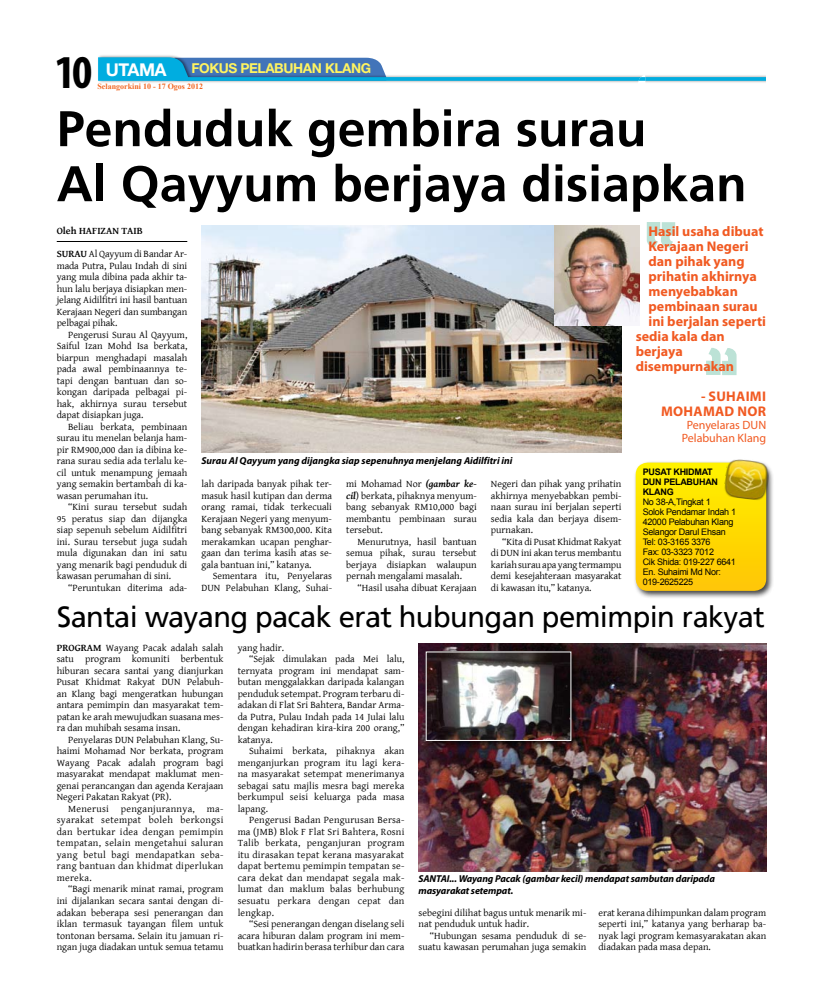
<style>
.page{position:relative;width:823px;height:1007px;background:#fff}
.page>*{position:absolute;margin:0;border:0;box-sizing:border-box;transform-origin:0 0}
.t1{font:700 50px/55px "Frutiger Linotype";color:#000}
.t2{font:700 condensed 47.3px "Myriad Pro";color:#000}
.t3{font:29px "Frutiger Linotype";letter-spacing:-.02em;color:#000}
.t4{font:700 17.7px "Helvetica Neue";letter-spacing:-.03em;color:#fff}
.t5{font:700 14px "Myriad Pro";color:#f15a22}
.t6{font:700 14px/15px "Myriad Pro";letter-spacing:.02em;color:#f15a22;text-align:right}
.t7{font:700 13.7px "Helvetica Neue";letter-spacing:-.03em;color:#fff460}
.t8{font:12px/13px "Myriad Pro";color:#f15a22;text-align:center}
.t9{font:10px/11.5px "Gentium Basic";color:#000;text-align:justify}
.t10{font:10px "Gentium Basic";letter-spacing:.02em;color:#000}
.t11{font:italic 700 10px/11.5px "Myriad Pro";letter-spacing:-.005em;color:#000}
.t12{font:700 10px "Gentium Basic";color:#000}
.t13{font:9px/10px "Arial";letter-spacing:-.03em;color:#000}
.t14{font:700 9px/10px "Arial";letter-spacing:-.03em;color:#000}
.t15{font:700 8px "Times New Roman";color:#f26722}
.s1{font-weight:700}
.s2{font-weight:700;font-style:italic}
</style>
<div class="page">
<img style="left:418px;top:643px;width:347px;height:228px">
<div style="left:423px;top:648px;width:160px;height:105px;background:#000;opacity:.75"></div>
<img style="left:427px;top:653px;width:142px;height:85px">
<div style="left:98px;top:54px;width:677px;height:34px;background:#000;opacity:.48"></div>
<svg style="left:98px;top:57px;width:667px;height:31px"></svg>
<div style="left:765px;top:69px;width:16px;height:28px;background:#fff"></div>
<svg style="left:706px;top:348px;width:30px;height:27px"></svg>
<svg style="left:646px;top:222px;width:28px;height:25px"></svg>
<hr style="left:57px;top:241px;width:130px;height:1px;background:#000">
<div style="left:632px;top:460px;width:146px;height:143px;background:#000;opacity:.75"></div>
<svg style="left:635px;top:462px;width:130px;height:128px;background:#feda05"></svg>
<img style="left:722px;top:459px;width:48px;height:42px">
<img style="left:201px;top:225px;width:420px;height:228px">
<img style="left:554px;top:225px;width:84px;height:101px">
<h2 class="t2" style="left:55px;top:43px;width:39px">10</h2>
<h3 class="t4" style="left:106px;top:59px;width:62px">UTAMA</h3>
<h3 class="t7" style="left:191px;top:60px;width:181px">FOKUS PELABUHAN KLANG</h3>
<p class="t15" style="left:97px;top:81px;width:107px">Selangorkini 10 - 17 Ogos 2012</p>
<h1 class="t1" style="left:57px;top:101px;width:691px">Penduduk gembira surau<br>Al Qayyum berjaya disiapkan</h1>
<h3 class="t5" style="left:648px;top:222px;width:116px">Hasil usaha dibuat</h3>
<h3 class="t5" style="left:648px;top:237px;width:101px">Kerajaan Negeri</h3>
<h3 class="t5" style="left:648px;top:252px;width:97px">dan pihak yang</h3>
<h3 class="t5" style="left:648px;top:267px;width:110px">prihatin akhirnya</h3>
<h3 class="t5" style="left:648px;top:282px;width:91px">menyebabkan</h3>
<h3 class="t5" style="left:648px;top:297px;width:111px">pembinaan surau</h3>
<h3 class="t5" style="left:648px;top:312px;width:119px">ini berjalan seperti</h3>
<h3 class="t5" style="left:635px;top:327px;width:90px">sedia kala dan</h3>
<h3 class="t5" style="left:635px;top:342px;width:49px">berjaya</h3>
<h3 class="t5" style="left:635px;top:357px;width:100px">disempurnakan</h3>
<h3 class="t6" style="left:660px;top:388px;width:106px">- Suhaimi<br>Mohamad Nor</h3>
<p class="t8" style="left:681px;top:418px;width:86px">Penyelaras DUN<br>Pelabuhan Klang</p>
<p class="t12" style="left:57px;top:223px;width:88px">OLEH HAFIZAN TAIB</p>
<p class="t9" style="left:57px;top:248px;width:132px"><span class="s1">SURAU</span> Al Qayyum di Bandar Ar&shy;mada Putra, Pulau Indah di sini yang mula dibina pada akhir ta&shy;hun lalu berjaya disiapkan men&shy;jelang Aidilfitri ini hasil bantuan Kerajaan Negeri dan sumbangan pelbagai pihak.</p>
<p class="t9" style="left:57px;top:328px;width:132px;text-indent:11px">Pengerusi Surau Al Qayyum, Saiful Izan Mohd Isa berkata, biarpun menghadapi masalah pada awal pembinaannya te&shy;tapi dengan bantuan dan so&shy;kongan daripada pelbagai pi&shy;hak, akhirnya surau tersebut dapat disiapkan juga.</p>
<p class="t9" style="left:57px;top:420px;width:132px;text-indent:11px">Beliau berkata, pembinaan surau itu menelan belanja ham&shy;pir RM900,000 dan ia dibina ke&shy;rana surau sedia ada terlalu ke&shy;cil untuk menampung jemaah yang semakin bertambah di ka&shy;wasan perumahan itu.</p>
<p class="t9" style="left:57px;top:501px;width:132px;text-indent:11px">“Kini surau tersebut sudah 95 peratus siap dan dijangka siap sepenuh sebelum Aidilfitri ini. Surau tersebut juga sudah mula digunakan dan ini satu yang menarik bagi penduduk di kawasan perumahan di sini.</p>
<p class="t9" style="left:68px;top:581px;width:121px">“Peruntukan diterima ada-</p>
<p class="t11" style="left:201px;top:454px;width:312px">Surau Al Qayyum yang dijangka siap sepenuhnya menjelang Aidilfitri ini</p>
<p class="t14" style="left:642px;top:466px;width:77px">pUSAT KHIDMAT<br>DUN PELABUHAN<br>KLANG</p>
<p class="t13" style="left:642px;top:496px;width:95px">No 38-A,Tingkat 1<br>Solok Pendamar Indah 1<br>42000 Pelabuhan Klang<br>Selangor Darul Ehsan<br>Tel: 03-3165 3376<br>Fax: 03-3323 7012<br>Cik Shida: 019-227 6641<br>En. Suhaimi Md Nor:<br>019-2625225</p>
<h3 class="t3" style="left:57px;top:599px;width:709px">Santai wayang pacak erat hubungan pemimpin rakyat</h3>
<p class="t9" style="left:346px;top:478px;width:132px">mi Mohamad Nor <span class="s2">(gambar ke&shy;cil</span>) berkata, pihaknya menyum&shy;bang sebanyak RM10,000 bagi membantu pembinaan surau tersebut.</p>
<p class="t9" style="left:346px;top:535px;width:132px;text-indent:11px">Menurutnya, hasil bantuan semua pihak, surau tersebut berjaya disiapkan walaupun pernah mengalami masalah.</p>
<p class="t9" style="left:357px;top:581px;width:121px">“Hasil usaha dibuat Kerajaan</p>
<p class="t9" style="left:201px;top:478px;width:132px">lah daripada banyak pihak ter&shy;masuk hasil kutipan dan derma orang ramai, tidak terkecuali Kerajaan Negeri yang menyum&shy;bang sebanyak RM300,000. Kita merakamkan ucapan penghar&shy;gaan dan terima kasih atas se&shy;gala bantuan ini,” katanya.</p>
<p class="t9" style="left:201px;top:570px;width:132px;text-align:right">Sementara itu, Penyelaras<br>DUN Pelabuhan Klang, Suhai-</p>
<p class="t9" style="left:490px;top:478px;width:132px">Negeri dan pihak yang prihatin akhirnya menyebabkan pembi&shy;naan surau ini berjalan seperti sedia kala dan berjaya disem&shy;purnakan.</p>
<p class="t9" style="left:490px;top:535px;width:132px;text-indent:11px">“Kita di Pusat Khidmat Rakyat di DUN ini akan terus membantu kariah surau apa yang termampu demi kesejahteraan masyarakat di kawasan itu,” katanya.</p>
<p class="t9" style="left:57px;top:641px;width:168px"><span class="s1">PROGRAM</span> Wayang Pacak adalah salah satu program komuniti berbentuk hiburan secara santai yang dianjurkan Pusat Khidmat Rakyat DUN Pelabuh&shy;an Klang bagi mengeratkan hubungan antara pemimpin dan masyarakat tem&shy;patan ke arah mewujudkan suasana mes&shy;ra dan muhibah sesama insan.</p>
<p class="t9" style="left:57px;top:733px;width:168px;text-indent:11px">Penyelaras DUN Pelabuhan Klang, Su&shy;haimi Mohamad Nor berkata, program Wayang Pacak adalah program bagi masyarakat mendapat maklumat men&shy;genai perancangan dan agenda Kerajaan Negeri Pakatan Rakyat (PR).</p>
<p class="t9" style="left:57px;top:802px;width:168px;text-indent:11px">Menerusi penganjurannya, ma&shy;syarakat setempat boleh berkongsi dan bertukar idea dengan pemimpin tempatan, selain mengetahui saluran yang betul bagi mendapatkan seba&shy;rang bantuan dan khidmat diperlukan mereka.</p>
<p class="t9" style="left:57px;top:883px;width:168px;text-indent:11px">“Bagi menarik minat ramai, program ini dijalankan secara santai dengan di&shy;adakan beberapa sesi penerangan dan iklan termasuk tayangan filem untuk tontonan bersama. Selain itu jamuan ri&shy;ngan juga diadakan untuk semua tetamu</p>
<p class="t9" style="left:237px;top:641px;width:48px">yang hadir.</p>
<p class="t9" style="left:249px;top:653px;width:157px">“Sejak dimulakan pada Mei lalu,</p>
<p class="t9" style="left:237px;top:664px;width:168px">ternyata program ini mendapat sam-</p>
<p class="t9" style="left:237px;top:676px;width:168px">butan menggalakkan daripada kalangan</p>
<p class="t9" style="left:237px;top:687px;width:168px">penduduk setempat. Program terbaru di-</p>
<p class="t9" style="left:237px;top:699px;width:168px">adakan di Flat Sri Bahtera, Bandar Arma-</p>
<p class="t9" style="left:237px;top:710px;width:168px">da Putra, Pulau Indah pada 14 Julai lalu</p>
<p class="t9" style="left:237px;top:722px;width:168px">dengan kehadiran kira-kira 200 orang,”</p>
<p class="t9" style="left:237px;top:733px;width:36px">katanya.</p>
<p class="t9" style="left:249px;top:745px;width:157px">Suhaimi berkata, pihaknya akan</p>
<p class="t9" style="left:237px;top:756px;width:168px">menganjurkan program itu lagi kera-</p>
<p class="t9" style="left:237px;top:768px;width:168px">na masyarakat setempat menerimanya</p>
<p class="t9" style="left:237px;top:779px;width:168px">sebagai satu majlis mesra bagi mereka</p>
<p class="t9" style="left:237px;top:791px;width:168px">berkumpul seisi keluarga pada masa</p>
<p class="t9" style="left:237px;top:802px;width:32px">lapang.</p>
<p class="t10" style="left:249px;top:812px;width:157px">Pengerusi Badan Pengurusan Bersa-</p>
<p class="t10" style="left:237px;top:824px;width:168px">ma (JMB) Blok F Flat Sri Bahtera, Rosni</p>
<p class="t10" style="left:237px;top:835px;width:168px">Talib berkata, penganjuran program</p>
<p class="t10" style="left:237px;top:847px;width:168px">itu dirasakan tepat kerana masyarakat</p>
<p class="t10" style="left:237px;top:858px;width:168px">dapat bertemu pemimpin tempatan se-</p>
<p class="t10" style="left:237px;top:870px;width:168px">cara dekat dan mendapat segala mak-</p>
<p class="t10" style="left:237px;top:881px;width:168px">lumat dan maklum balas berhubung</p>
<p class="t10" style="left:237px;top:893px;width:168px">sesuatu perkara dengan cepat dan</p>
<p class="t10" style="left:237px;top:904px;width:38px">lengkap.</p>
<p class="t9" style="left:249px;top:917px;width:157px">“Sesi penerangan dengan diselang seli</p>
<p class="t9" style="left:237px;top:929px;width:168px">acara hiburan dalam program ini mem-</p>
<p class="t9" style="left:237px;top:940px;width:168px">buatkan hadirin berasa terhibur dan cara</p>
<p class="t11" style="left:418px;top:872px;width:298px">SANTAI... Wayang Pacak (gambar kecil) mendapat sambutan daripada masyarakat setempat.</p>
<p class="t9" style="left:418px;top:906px;width:169px">sebegini dilihat bagus untuk menarik mi&shy;nat penduduk untuk hadir.</p>
<p class="t9" style="left:418px;top:929px;width:169px;text-align:right">“Hubungan sesama penduduk di se&shy;suatu kawasan perumahan juga semakin</p>
<p class="t9" style="left:598px;top:906px;width:169px">erat kerana dihimpunkan dalam program seperti ini,” katanya yang berharap ba&shy;nyak lagi program kemasyarakatan akan diadakan pada masa depan.</p>
</div>
